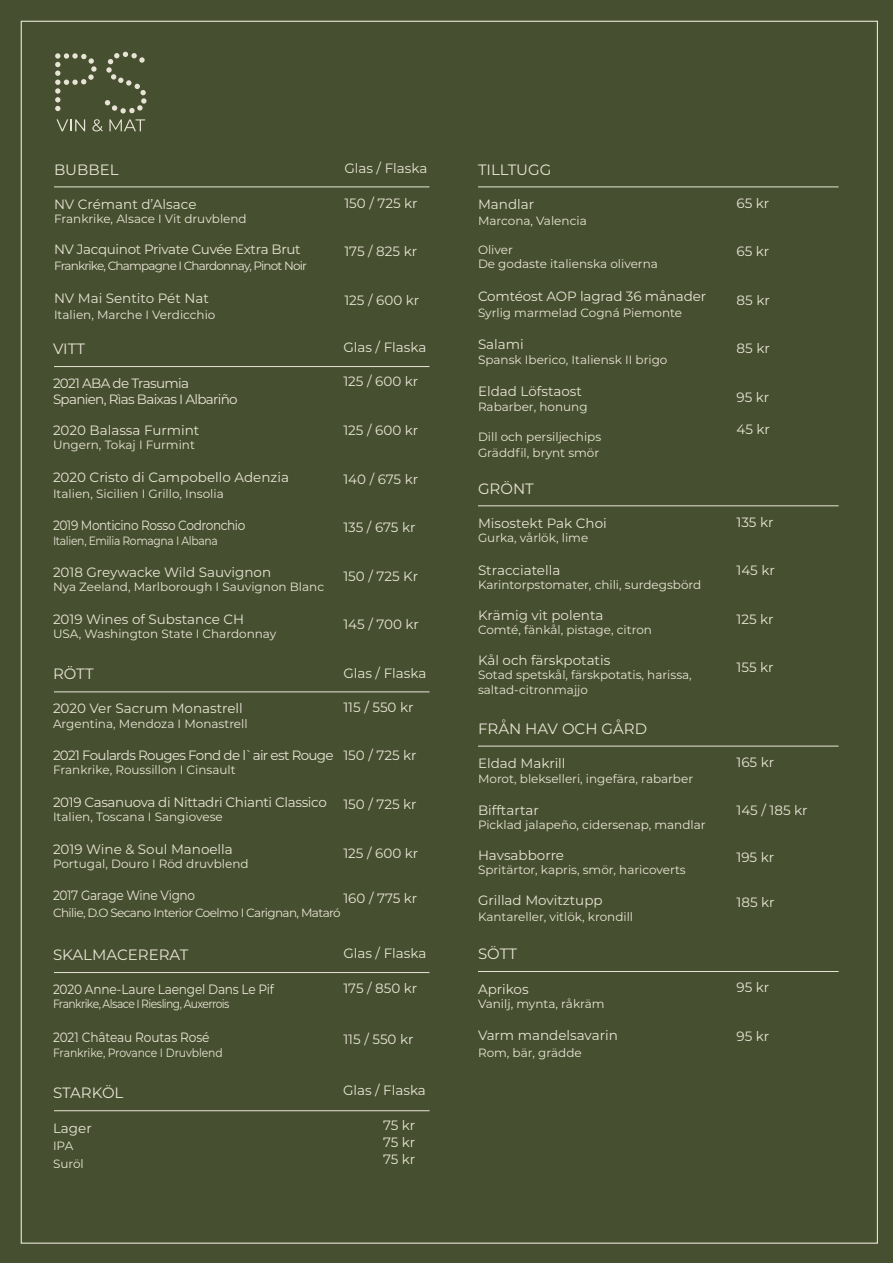
<style>
.page{position:relative;width:893px;height:1263px;background:#464f2f}
.page>*{position:absolute;margin:0;border:0;box-sizing:border-box;transform-origin:0 0}
.t1{font:15px "Montserrat";color:#e9e5d6}
.t2{font:13.5px "Montserrat";letter-spacing:-.005em;color:#e9e5d6}
.t3{font:13.5px "Montserrat";letter-spacing:-.05em;color:#e9e5d6}
.t4{font:13.5px "Montserrat";letter-spacing:-.025em;color:#e9e5d6}
.t5{font:13.5px "Montserrat";letter-spacing:-.005em;color:#e9e5d6;scale:.9 1}
.t6{font:13.5px "Montserrat";letter-spacing:-.035em;color:#e9e5d6;scale:.9 1}
.t7{font:13.5px "Montserrat";letter-spacing:-.025em;color:#e9e5d6;scale:.9 1}
.t8{font:12px/18px "Montserrat";color:#e9e5d6}
.t9{font:12px "Montserrat";letter-spacing:-.05em;color:#e9e5d6}
.t10{font:12px "Montserrat";letter-spacing:-.065em;color:#e9e5d6}
.t11{font:12px "Montserrat";letter-spacing:-.055em;color:#e9e5d6;scale:.9 1}
.t12{font:12px "Montserrat";letter-spacing:-.035em;color:#e9e5d6;scale:.9 1}
.t13{font:12px "Montserrat";color:#e9e5d6;scale:.9 1}
</style>
<div class="page">
<hr style="left:54px;top:186px;width:375px;height:1px;background:#e9e5d6">
<hr style="left:54px;top:366px;width:375px;height:1px;background:#e9e5d6">
<hr style="left:54px;top:691px;width:375px;height:1px;background:#e9e5d6">
<hr style="left:54px;top:972px;width:375px;height:1px;background:#e9e5d6">
<hr style="left:54px;top:1110px;width:375px;height:1px;background:#e9e5d6">
<svg style="left:55px;top:52px;width:92px;height:61px"></svg>
<svg style="left:56px;top:119px;width:29px;height:12px"></svg>
<svg style="left:92px;top:119px;width:11px;height:13px"></svg>
<svg style="left:109px;top:119px;width:36px;height:12px"></svg>
<hr style="left:478px;top:186px;width:361px;height:1px;background:#e9e5d6">
<hr style="left:478px;top:505px;width:361px;height:1px;background:#e9e5d6">
<hr style="left:478px;top:746px;width:361px;height:1px;background:#e9e5d6">
<hr style="left:478px;top:971px;width:361px;height:1px;background:#e9e5d6">
<p class="t1" style="left:54px;top:159px;width:66px">BUBBEL</p>
<p class="t2" style="left:54px;top:195px;width:144px">NV Crémant d’Alsace</p>
<p class="t8" style="left:54px;top:210px;width:194px">Frankrike, Alsace I Vit druvblend</p>
<p class="t4" style="left:54px;top:240px;width:248px">NV Jacquinot Private Cuvée Extra Brut</p>
<p class="t10" style="left:54px;top:258px;width:255px">Frankrike, Champagne I Chardonnay, Pinot Noir</p>
<p class="t2" style="left:54px;top:289px;width:156px">NV Mai Sentito Pét Nat</p>
<p class="t8" style="left:54px;top:305px;width:163px">Italien, Marche I Verdicchio</p>
<p class="t1" style="left:53px;top:338px;width:34px">VITT</p>
<p class="t3" style="left:53px;top:374px;width:138px">2021 ABA de Trasumia</p>
<p class="t3" style="left:53px;top:390px;width:186px">Spanien, Rìas Baixas I Albariño</p>
<p class="t2" style="left:53px;top:421px;width:148px">2020 Balassa Furmint</p>
<p class="t8" style="left:53px;top:435px;width:143px">Ungern, Tokaj I Furmint</p>
<p class="t2" style="left:53px;top:467px;width:238px">2020 Cristo di Campobello Adenzia</p>
<p class="t8" style="left:53px;top:484px;width:172px">Italien, Sicilien I Grillo, Insolia</p>
<p class="t6" style="left:53px;top:516px;width:215px">2019 Monticino Rosso Codronchio</p>
<p class="t12" style="left:53px;top:532px;width:185px">Italien, Emilia Romagna I Albana</p>
<p class="t2" style="left:53px;top:563px;width:220px">2018 Greywacke Wild Sauvignon</p>
<p class="t8" style="left:53px;top:578px;width:273px">Nya Zeeland, Marlborough I Sauvignon Blanc</p>
<p class="t2" style="left:53px;top:610px;width:193px">2019 Wines of Substance CH</p>
<p class="t8" style="left:53px;top:624px;width:225px">USA, Washington State I Chardonnay</p>
<p class="t2" style="left:344px;top:159px;width:84px">Glas / Flaska</p>
<p class="t2" style="left:344px;top:194px;width:75px">150 / 725 kr</p>
<p class="t2" style="left:344px;top:242px;width:74px">175 / 825 kr</p>
<p class="t2" style="left:344px;top:291px;width:76px">125 / 600 kr</p>
<p class="t2" style="left:343px;top:338px;width:84px">Glas / Flaska</p>
<p class="t2" style="left:343px;top:372px;width:76px">125 / 600 kr</p>
<p class="t2" style="left:343px;top:421px;width:76px">125 / 600 kr</p>
<p class="t2" style="left:343px;top:470px;width:76px">140 / 675 kr</p>
<p class="t2" style="left:343px;top:518px;width:73px">135 / 675 kr</p>
<p class="t2" style="left:343px;top:567px;width:76px">150 / 725 Kr</p>
<p class="t2" style="left:343px;top:615px;width:77px">145 / 700 kr</p>
<p class="t1" style="left:53px;top:663px;width:42px">RÖTT</p>
<p class="t2" style="left:53px;top:699px;width:191px">2020 Ver Sacrum Monastrell</p>
<p class="t8" style="left:53px;top:714px;width:196px">Argentina, Mendoza I Monastrell</p>
<p class="t3" style="left:53px;top:746px;width:282px">2021 Foulards Rouges Fond de l`air est Rouge</p>
<p class="t8" style="left:53px;top:761px;width:184px">Frankrike, Roussillon I Cinsault</p>
<p class="t4" style="left:53px;top:793px;width:275px">2019 Casanuova di Nittadri Chianti Classico</p>
<p class="t8" style="left:53px;top:807px;width:171px">Italien, Toscana I Sangiovese</p>
<p class="t2" style="left:53px;top:839px;width:181px">2019 Wine &amp; Soul Manoella</p>
<p class="t8" style="left:53px;top:854px;width:197px">Portugal, Douro I Röd druvblend</p>
<p class="t7" style="left:53px;top:886px;width:159px">2017 Garage Wine Vigno</p>
<p class="t9" style="left:53px;top:904px;width:289px">Chilie, D.O Secano Interior Coelmo I Carignan, Mataró</p>
<p class="t2" style="left:343px;top:663px;width:84px">Glas / Flaska</p>
<p class="t2" style="left:343px;top:698px;width:72px">115 / 550 kr</p>
<p class="t2" style="left:343px;top:746px;width:75px">150 / 725 kr</p>
<p class="t2" style="left:343px;top:795px;width:75px">150 / 725 kr</p>
<p class="t2" style="left:343px;top:843px;width:76px">125 / 600 kr</p>
<p class="t2" style="left:343px;top:888px;width:75px">160 / 775 kr</p>
<p class="t1" style="left:53px;top:944px;width:137px">SKALMACERERAT</p>
<p class="t5" style="left:53px;top:980px;width:247px">2020 Anne-Laure Laengel Dans Le Pif</p>
<p class="t11" style="left:53px;top:996px;width:198px">Frankrike, Alsace I Riesling, Auxerrois</p>
<p class="t5" style="left:53px;top:1028px;width:175px">2021 Château Routas Rosé</p>
<p class="t13" style="left:53px;top:1044px;width:190px">Frankrike, Provance I Druvblend</p>
<p class="t1" style="left:53px;top:1082px;width:72px">STARKÖL</p>
<p class="t2" style="left:53px;top:1119px;width:40px">Lager</p>
<p class="t8" style="left:53px;top:1137px;width:32px">IPA<br>Suröl</p>
<p class="t2" style="left:343px;top:944px;width:84px">Glas / Flaska</p>
<p class="t2" style="left:343px;top:979px;width:75px">175 / 850 kr</p>
<p class="t2" style="left:343px;top:1030px;width:72px">115 / 550 kr</p>
<p class="t2" style="left:343px;top:1081px;width:84px">Glas / Flaska</p>
<p class="t2" style="left:383px;top:1116px;width:34px">75 kr</p>
<p class="t2" style="left:383px;top:1133px;width:34px">75 kr</p>
<p class="t2" style="left:383px;top:1150px;width:34px">75 kr</p>
<p class="t1" style="left:478px;top:159px;width:75px">TILLTUGG</p>
<p class="t2" style="left:478px;top:195px;width:58px">Mandlar</p>
<p class="t8" style="left:478px;top:212px;width:110px">Marcona, Valencia</p>
<p class="t8" style="left:478px;top:240px;width:36px">Oliver</p>
<p class="t8" style="left:478px;top:255px;width:181px">De godaste italienska oliverna</p>
<p class="t2" style="left:478px;top:287px;width:230px">Comtéost AOP lagrad 36 månader</p>
<p class="t8" style="left:478px;top:303px;width:206px">Syrlig marmelad Cogná Piemonte</p>
<p class="t2" style="left:478px;top:335px;width:47px">Salami</p>
<p class="t8" style="left:478px;top:350px;width:191px">Spansk Iberico, Italiensk II brigo</p>
<p class="t2" style="left:478px;top:382px;width:106px">Eldad Löfstaost</p>
<p class="t8" style="left:478px;top:397px;width:111px">Rabarber, honung</p>
<p class="t8" style="left:478px;top:428px;width:125px">Dill och persiljechips</p>
<p class="t8" style="left:478px;top:444px;width:123px">Gräddfil, brynt smör</p>
<p class="t1" style="left:478px;top:478px;width:57px">GRÖNT</p>
<p class="t2" style="left:478px;top:514px;width:130px">Misostekt Pak Choi</p>
<p class="t8" style="left:478px;top:529px;width:112px">Gurka, vårlök, lime</p>
<p class="t2" style="left:478px;top:561px;width:84px">Stracciatella</p>
<p class="t8" style="left:478px;top:575px;width:225px">Karintorpstomater, chili, surdegsbörd</p>
<p class="t2" style="left:478px;top:606px;width:127px">Krämig vit polenta</p>
<p class="t8" style="left:478px;top:620px;width:175px">Comté, fänkål, pistage, citron</p>
<p class="t2" style="left:478px;top:651px;width:134px">Kål och färskpotatis</p>
<p class="t8" style="left:478px;top:665px;width:215px">Sotad spetskål, färskpotatis, harissa,</p>
<p class="t8" style="left:478px;top:680px;width:112px">saltad-citronmajjo</p>
<p class="t1" style="left:478px;top:718px;width:171px">FRÅN HAV OCH GÅRD</p>
<p class="t2" style="left:478px;top:754px;width:89px">Eldad Makrill</p>
<p class="t8" style="left:478px;top:769px;width:217px">Morot, blekselleri, ingefära, rabarber</p>
<p class="t2" style="left:478px;top:801px;width:62px">Bifftartar</p>
<p class="t8" style="left:478px;top:816px;width:229px">Picklad jalapeño, cidersenap, mandlar</p>
<p class="t2" style="left:478px;top:846px;width:88px">Havsabborre</p>
<p class="t8" style="left:478px;top:861px;width:209px">Spritärtor, kapris, smör, haricoverts</p>
<p class="t2" style="left:478px;top:891px;width:126px">Grillad Movitztupp</p>
<p class="t8" style="left:478px;top:907px;width:157px">Kantareller, vitlök, krondill</p>
<p class="t1" style="left:478px;top:944px;width:41px">SÖTT</p>
<p class="t2" style="left:478px;top:979px;width:52px">Aprikos</p>
<p class="t8" style="left:478px;top:994px;width:128px">Vanilj, mynta, råkräm</p>
<p class="t2" style="left:478px;top:1026px;width:141px">Varm mandelsavarin</p>
<p class="t8" style="left:478px;top:1043px;width:105px">Rom, bär, grädde</p>
<p class="t2" style="left:736px;top:194px;width:34px">65 kr</p>
<p class="t2" style="left:736px;top:242px;width:34px">65 kr</p>
<p class="t2" style="left:736px;top:291px;width:35px">85 kr</p>
<p class="t2" style="left:736px;top:339px;width:35px">85 kr</p>
<p class="t2" style="left:736px;top:388px;width:34px">95 kr</p>
<p class="t2" style="left:736px;top:420px;width:35px">45 kr</p>
<p class="t2" style="left:736px;top:512px;width:38px">135 kr</p>
<p class="t2" style="left:736px;top:561px;width:40px">145 kr</p>
<p class="t2" style="left:736px;top:610px;width:39px">125 kr</p>
<p class="t2" style="left:736px;top:658px;width:39px">155 kr</p>
<p class="t2" style="left:736px;top:753px;width:39px">165 kr</p>
<p class="t2" style="left:736px;top:801px;width:73px">145 / 185 kr</p>
<p class="t2" style="left:736px;top:847px;width:39px">195 kr</p>
<p class="t2" style="left:736px;top:892px;width:40px">185 kr</p>
<p class="t2" style="left:736px;top:978px;width:34px">95 kr</p>
<p class="t2" style="left:736px;top:1027px;width:34px">95 kr</p>
</div>
